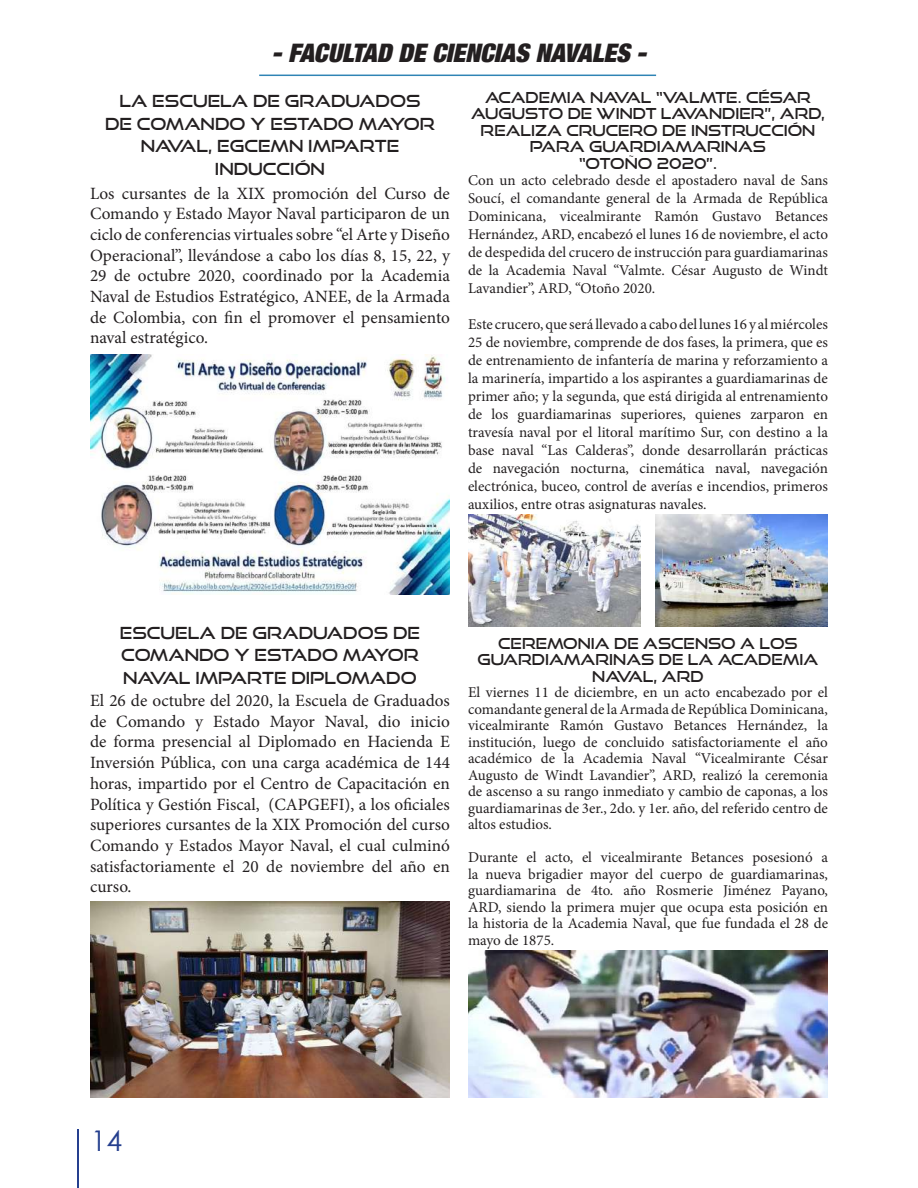
<style>
.page{position:relative;width:918px;height:1188px;background:#fff}
.page>*{position:absolute;margin:0;border:0;box-sizing:border-box;transform-origin:0 0}
.t1{font:28.5px "Century Gothic";color:#253f8e}
.t2{font:italic 900 condensed 25.5px "Helvetica Neue LT Com";color:#231f20}
.t3{font:17.25px/20.7px "Minion Pro";color:#231f20;text-align:justify}
.t4{font:16.5px/22.5px "Good Times Rg";color:#231f20;text-align:center}
.t5{font:15px/18px "Minion Pro";color:#231f20;text-align:justify}
.t6{font:15px/16.5px "Good Times Rg";color:#231f20;text-align:center}
</style>
<div class="page">
<hr style="left:77px;top:1130px;width:2px;height:58px;background:#253f8e">
<img style="left:90px;top:901px;width:360px;height:197px">
<img style="left:91px;top:355px;width:359px;height:239px">
<hr style="left:259px;top:75px;width:397px;height:1px;background:#2f84b5">
<img style="left:655px;top:515px;width:173px;height:112px">
<img style="left:468px;top:950px;width:360px;height:148px">
<img style="left:468px;top:515px;width:173px;height:112px">
<h2 class="t2" style="left:272px;top:36px;width:376px">- FACULTAD DE CIENCIAS NAVALES -</h2>
<p class="t4" style="left:105px;top:89px;width:331px">LA ESCUELA DE GRADUADOS<br>DE COMANDO Y ESTADO MAYOR<br>NAVAL, EGCEMN IMPARTE<br>INDUCCIÓN</p>
<p class="t3" style="left:90px;top:183px;width:362px">Los cursantes de la XIX promoción del Curso de Comando y Estado Mayor Naval participaron de un ciclo de conferencias virtuales sobre “el Arte y Diseño Operacional”, llevándose a cabo los días 8, 15, 22, y 29 de octubre 2020, coordinado por la Academia Naval de Estudios Estratégico, ANEE, de la Armada de Colombia, con fin el promover el pensamiento naval estratégico.</p>
<p class="t6" style="left:471px;top:88px;width:355px">ACADEMIA NAVAL “VALMTE. CÉSAR<br>AUGUSTO DE WINDT LAVANDIER”, ARD,<br>REALIZA CRUCERO DE INSTRUCCIÓN<br>PARA GUARDIAMARINAS<br>“OTOÑO 2020”.</p>
<p class="t5" style="left:468px;top:171px;width:362px">Con un acto celebrado desde el apostadero naval de Sans Soucí, el comandante general de la Armada de República Dominicana, vicealmirante Ramón Gustavo Betances Hernández, ARD, encabezó el lunes 16 de noviembre, el acto de despedida del crucero de instrucción para guardiamarinas de la Academia Naval “Valmte. César Augusto de Windt Lavandier”, ARD, “Otoño 2020.</p>
<p class="t5" style="left:468px;top:315px;width:362px">Este crucero, que será llevado a cabo del lunes 16 y al miércoles 25 de noviembre, comprende de dos fases, la primera, que es de entrenamiento de infantería de marina y reforzamiento a la marinería, impartido a los aspirantes a guardiamarinas de primer año; y la segunda, que está dirigida al entrenamiento de los guardiamarinas superiores, quienes zarparon en travesía naval por el litoral marítimo Sur, con destino a la base naval “Las Calderas”, donde desarrollarán prácticas de navegación nocturna, cinemática naval, navegación electrónica, buceo, control de averías e incendios, primeros auxilios, entre otras asignaturas navales.</p>
<p class="t4" style="left:120px;top:621px;width:302px;text-align:justify">ESCUELA DE GRADUADOS DE COMANDO Y ESTADO MAYOR NAVAL IMPARTE DIPLOMADO</p>
<p class="t3" style="left:90px;top:690px;width:362px">El 26 de octubre del 2020, la Escuela de Graduados de Comando y Estado Mayor Naval, dio inicio de forma presencial al Diplomado en Hacienda E Inversión Pública, con una carga académica de 144 horas, impartido por el Centro de Capacitación en Política y Gestión Fiscal, (CAPGEFI), a los oficiales superiores cursantes de la XIX Promoción del curso Comando y Estados Mayor Naval, el cual culminó satisfactoriamente el 20 de noviembre del año en curso.</p>
<p class="t6" style="left:478px;top:635px;width:342px">CEREMONIA DE ASCENSO A LOS<br>GUARDIAMARINAS DE LA ACADEMIA<br>NAVAL, ARD</p>
<p class="t5" style="left:468px;top:684px;width:362px;line-height:16.5px">El viernes 11 de diciembre, en un acto encabezado por el comandante general de la Armada de República Dominicana, vicealmirante Ramón Gustavo Betances Hernández, la institución, luego de concluido satisfactoriamente el año académico de la Academia Naval “Vicealmirante César Augusto de Windt Lavandier”, ARD, realizó la ceremonia de ascenso a su rango inmediato y cambio de caponas, a los guardiamarinas de 3er., 2do. y 1er. año, del referido centro de altos estudios.</p>
<p class="t5" style="left:468px;top:849px;width:362px;line-height:16.5px">Durante el acto, el vicealmirante Betances posesionó a la nueva brigadier mayor del cuerpo de guardiamarinas, guardiamarina de 4to. año Rosmerie Jiménez Payano, ARD, siendo la primera mujer que ocupa esta posición en la historia de la Academia Naval, que fue fundada el 28 de mayo de 1875.</p>
<h1 class="t1" style="left:91px;top:1121px;width:33px">14</h1>
</div>
